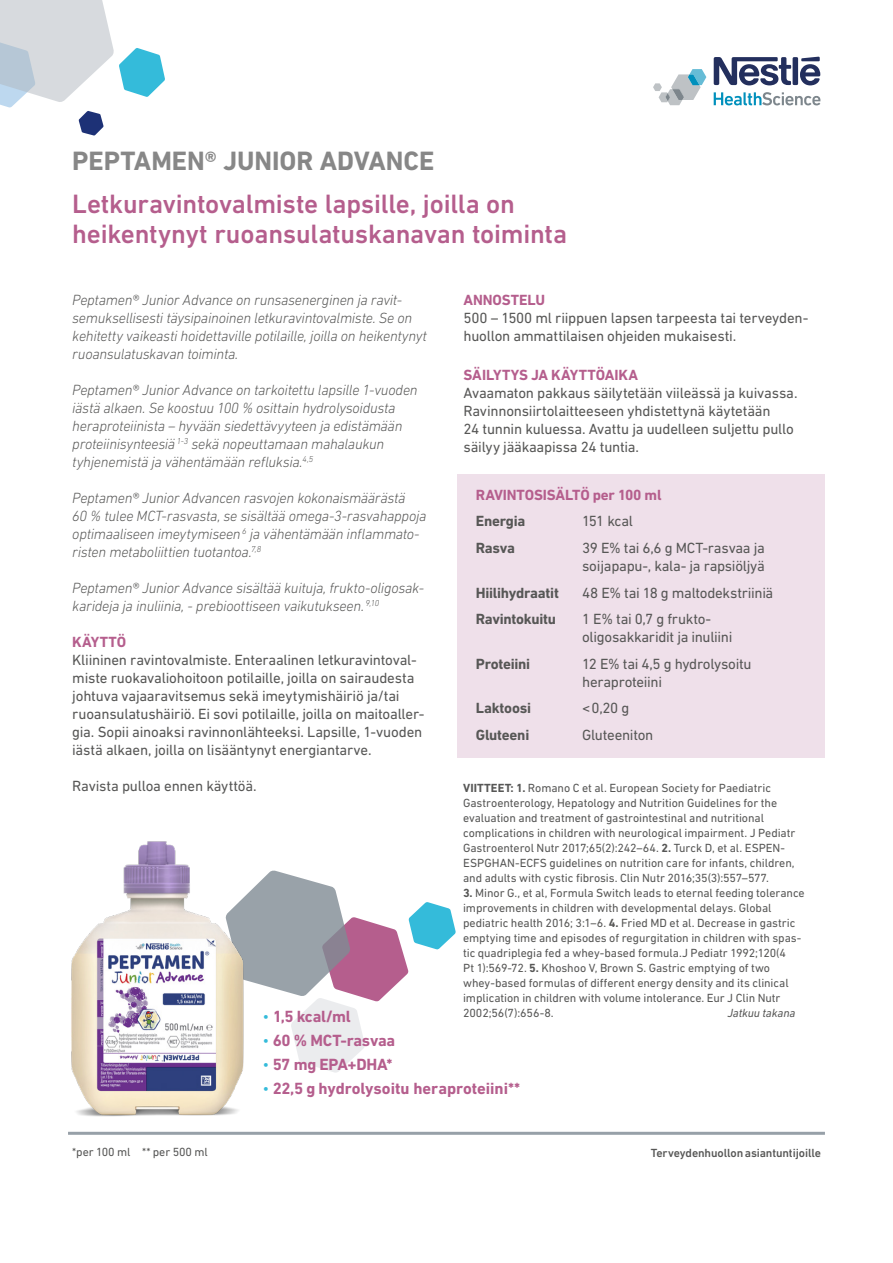
<style>
.page{position:relative;width:893px;height:1263px;background:#fff}
.page>*{position:absolute;margin:0;border:0;box-sizing:border-box;transform-origin:0 0}
.t1{font:500 27px/30px "DIN Next LT Pro";letter-spacing:-.01em;color:#b55e8d}
.t2{font:700 27px "DIN Next LT Pro";color:#878787}
.t3{font:700 16.5px "DIN Next LT Pro";letter-spacing:-.005em;color:#b55e8d}
.t4{font:15px/18px "DIN Next LT Pro";letter-spacing:-.015em;color:#575756}
.t5{font:italic 300 15px/18px "DIN Next LT Pro";letter-spacing:-.02em;color:#575756}
.t6{font:700 15px "DIN Next LT Pro";letter-spacing:-.02em;color:#575756}
.t7{font:700 15px "DIN Next LT Pro";letter-spacing:-.01em;color:#b55e8d}
.t8{font:12px/15px "DIN Next LT Pro";letter-spacing:-.005em;color:#575756}
.t9{font:500 12px "DIN Next LT Pro";letter-spacing:-.01em;color:#575756}
.t10{font:italic 12px "DIN Next LT Pro";letter-spacing:-.015em;color:#575756}
.s1{font-weight:700}
.s2{font-weight:300;color:#34bbda}
</style>
<div class="page">
<hr style="left:68px;top:1132px;width:757px;height:3px;background:#97a0a8">
<svg style="left:0;top:0;width:165px;height:136px"></svg>
<svg style="left:714px;top:92px;width:106px;height:13px"></svg>
<svg style="left:714px;top:57px;width:106px;height:28px"></svg>
<svg style="left:653px;top:69px;width:53px;height:36px"></svg>
<div style="left:457px;top:474px;width:367px;height:284px;background:#efe0ea"></div>
<svg style="left:267px;top:870px;width:189px;height:203px"></svg>
<img style="left:68px;top:841px;width:199px;height:294px">
<h1 class="t2" style="left:72px;top:145px;width:363px">PEPTAMEN® JUNIOR ADVANCE</h1>
<h1 class="t1" style="left:72px;top:189px;width:496px">Letkuravintovalmiste lapsille, joilla on heikentynyt ruoansulatuskanavan toiminta</h1>
<p class="t5" style="left:72px;top:290px;width:356px">Peptamen® Junior Advance on runsasenerginen ja ravit&shy;semuksellisesti täysipainoinen letkuravintovalmiste. Se on kehitetty vaikeasti hoidettaville potilaille, joilla on heikentynyt ruoansulatuskavan toiminta.</p>
<p class="t5" style="left:72px;top:380px;width:347px">Peptamen® Junior Advance on tarkoitettu lapsille 1-vuoden iästä alkaen. Se koostuu 100 % osittain hydrolysoidusta heraproteiinista – hyvään siedettävyyteen ja edistämään proteiinisynteesiä <sup>1-3</sup> sekä nopeuttamaan mahalaukun tyhjenemistä ja vähentämään refluksia.<sup>4,5</sup></p>
<p class="t5" style="left:72px;top:488px;width:356px">Peptamen® Junior Advancen rasvojen kokonaismäärästä<br>60 % tulee MCT-rasvasta, se sisältää omega-3-rasvahappoja optimaaliseen imeytymiseen <sup>6</sup> ja vähentämään inflammato&shy;risten metaboliittien tuotantoa.<sup>7,8</sup></p>
<p class="t5" style="left:72px;top:578px;width:353px">Peptamen® Junior Advance sisältää kuituja, frukto-oligosak&shy;karideja ja inuliinia, - prebioottiseen vaikutukseen. <sup>9,10</sup></p>
<p class="t7" style="left:72px;top:633px;width:55px">KÄYTTÖ</p>
<p class="t4" style="left:72px;top:650px;width:354px">Kliininen ravintovalmiste. Enteraalinen letkuravintoval&shy;miste ruokavaliohoitoon potilaille, joilla on sairaudesta johtuva vajaaravitsemus sekä imeytymishäiriö ja/tai ruoansulatushäiriö. Ei sovi potilaille, joilla on maitoaller&shy;gia. Sopii ainoaksi ravinnonlähteeksi. Lapsille, 1-vuoden iästä alkaen, joilla on lisääntynyt energiantarve.</p>
<p class="t4" style="left:72px;top:776px;width:186px">Ravista pulloa ennen käyttöä.</p>
<p class="t7" style="left:463px;top:291px;width:83px">ANNOSTELU</p>
<p class="t4" style="left:463px;top:309px;width:346px">500 – 1500 ml riippuen lapsen tarpeesta tai terveyden&shy;huollon ammattilaisen ohjeiden mukaisesti.</p>
<p class="t7" style="left:463px;top:366px;width:176px">SÄILYTYS JA KÄYTTÖAIKA</p>
<p class="t4" style="left:463px;top:384px;width:335px">Avaamaton pakkaus säilytetään viileässä ja kuivassa.<br>Ravinnonsiirtolaitteeseen yhdistettynä käytetään<br>24 tunnin kuluessa. Avattu ja uudelleen suljettu pullo säilyy jääkaapissa 24 tuntia.</p>
<p class="t7" style="left:476px;top:486px;width:187px">RAVINTOSISÄLTÖ per 100 ml</p>
<p class="t6" style="left:476px;top:513px;width:51px">Energia</p>
<p class="t4" style="left:582px;top:512px;width:52px">151 kcal</p>
<p class="t6" style="left:476px;top:539px;width:41px">Rasva</p>
<p class="t4" style="left:582px;top:539px;width:184px">39 E% tai 6,6 g MCT-rasvaa ja soijapapu-, kala- ja rapsiöljyä</p>
<p class="t6" style="left:476px;top:584px;width:85px">Hiilihydraatit</p>
<p class="t4" style="left:582px;top:583px;width:193px">48 E% tai 18 g maltodekstriiniä</p>
<p class="t6" style="left:476px;top:610px;width:82px">Ravintokuitu</p>
<p class="t4" style="left:582px;top:610px;width:152px">1 E% tai 0,7 g frukto&shy;oligosakkaridit ja inuliini</p>
<p class="t6" style="left:476px;top:655px;width:56px">Proteiini</p>
<p class="t4" style="left:582px;top:654px;width:171px">12 E% tai 4,5 g hydrolysoitu heraproteiini</p>
<p class="t6" style="left:476px;top:699px;width:57px">Laktoosi</p>
<p class="t4" style="left:582px;top:699px;width:49px">&lt;0,20 g</p>
<p class="t6" style="left:476px;top:726px;width:55px">Gluteeni</p>
<p class="t4" style="left:582px;top:725px;width:73px">Gluteeniton</p>
<p class="t8" style="left:463px;top:780px;width:334px"><span class="s1">VIITTEET: 1.</span> Romano C et al. European Society for Paediatric Gastroenterology, Hepatology and Nutrition Guidelines for the evaluation and treatment of gastrointestinal and nutritional complications in children with neurological impairment. J Pediatr Gastroenterol Nutr 2017;65(2):242–64. <span class="s1">2.</span> Turck D, et al. ESPEN-ESPGHAN-ECFS guidelines on nutrition care for infants, children, and adults with cystic fibrosis. Clin Nutr 2016;35(3):557–577.</p>
<p class="t8" style="left:463px;top:885px;width:343px"><span class="s1">3.</span> Minor G., et al, Formula Switch leads to eternal feeding tolerance improvements in children with developmental delays. Global pediatric health 2016; 3:1–6. <span class="s1">4.</span> Fried MD et al. Decrease in gastric emptying time and episodes of regurgitation in children with spas&shy;tic quadriplegia fed a whey-based formula.J Pediatr 1992;120(4<br>Pt 1):569-72. <span class="s1">5.</span> Khoshoo V, Brown S. Gastric emptying of two whey-based formulas of different energy density and its clinical implication in children with volume intolerance. Eur J Clin Nutr 2002;56(7):656-8.</p>
<p class="t10" style="left:727px;top:1006px;width:70px">Jatkuu takana</p>
<h2 class="t3" style="left:263px;top:1007px;width:90px"><span class="s2">•</span> 1,5 kcal/ml</h2>
<h2 class="t3" style="left:263px;top:1031px;width:134px"><span class="s2">•</span> 60 % MCT-rasvaa</h2>
<h2 class="t3" style="left:263px;top:1055px;width:132px"><span class="s2">•</span> 57 mg EPA+DHA*</h2>
<h2 class="t3" style="left:263px;top:1079px;width:259px"><span class="s2">•</span> 22,5 g hydrolysoitu heraproteiini**</h2>
<p class="t8" style="left:72px;top:1145px;width:137px">*per 100 ml ** per 500 ml</p>
<p class="t9" style="left:651px;top:1146px;width:172px">Terveydenhuollon asiantuntijoille</p>
</div>
